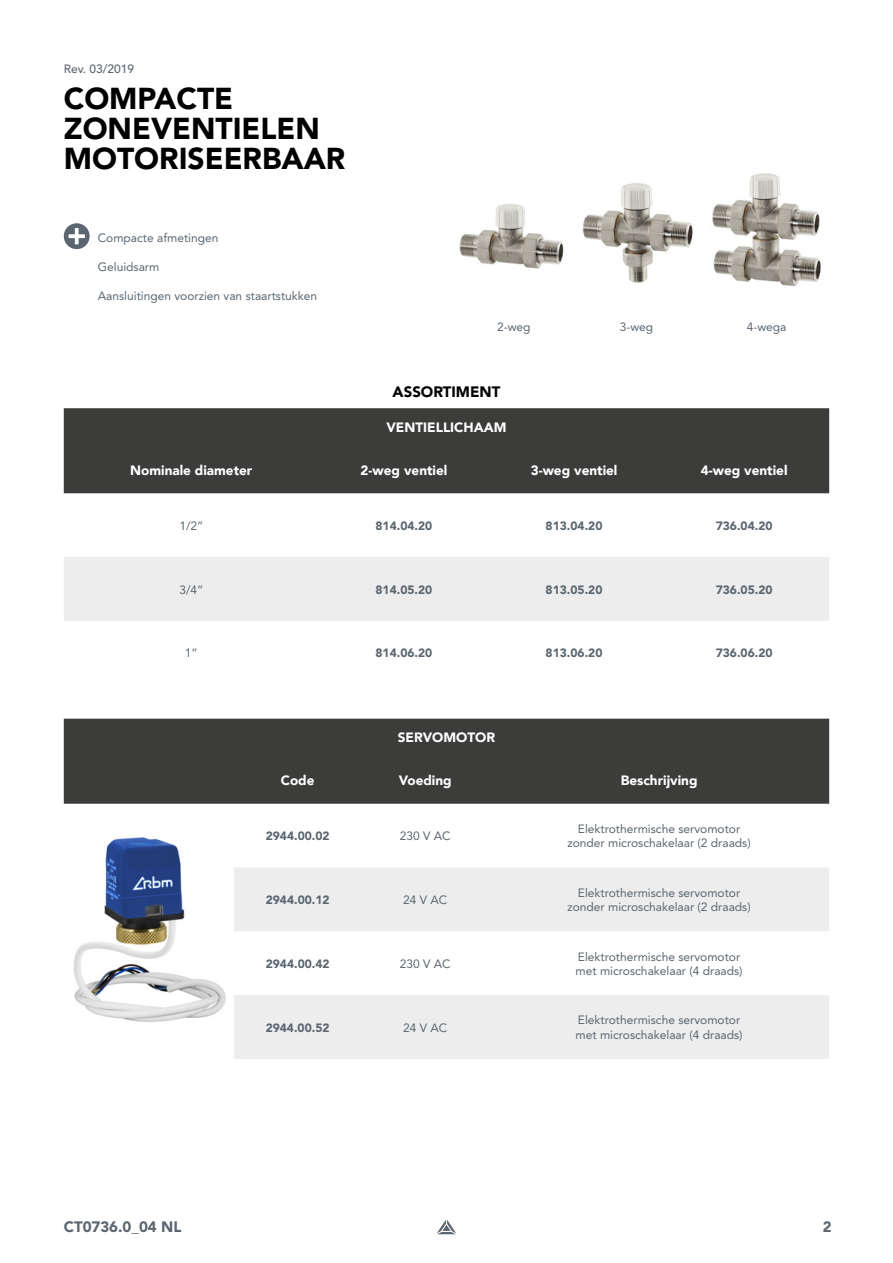
<style>
.page{position:relative;width:893px;height:1263px;background:#fff}
.page>*{position:absolute;margin:0;border:0;box-sizing:border-box;transform-origin:0 0}
.t1{font:900 30px/30px "Avenir LT Pro";color:#000}
.t2{font:900 15px "Avenir LT Pro";color:#5b6670}
.t3{font:900 15px "Avenir LT Pro";color:#000}
.t4{font:900 13.5px "Avenir";color:#fff}
.t5{font:12px/14.4px "Avenir LT Pro";color:#5b6670;text-align:center}
.t6{font:900 12px "Avenir LT Pro";color:#5b6670}
.t7{font:500 12px "Avenir LT Pro";color:#5b6670}
</style>
<div class="page">
<svg style="left:437px;top:1219px;width:19px;height:15px"></svg>
<div style="left:64px;top:223px;width:26px;height:26px;background:#5b6670;border-radius:50%"></div>
<svg style="left:69px;top:228px;width:16px;height:16px"></svg>
<div style="left:64px;top:408px;width:765px;height:85px;background:#3c3c3b"></div>
<div style="left:64px;top:557px;width:765px;height:64px;background:#ededed"></div>
<div style="left:64px;top:719px;width:765px;height:85px;background:#3c3c3b"></div>
<svg style="left:234px;top:868px;width:595px;height:191px;fill:#ededed"></svg>
<img style="left:712px;top:173px;width:109px;height:114px">
<img style="left:582px;top:183px;width:111px;height:100px">
<img style="left:459px;top:204px;width:105px;height:65px">
<img style="left:74px;top:837px;width:152px;height:185px">
<p class="t7" style="left:64px;top:62px;width:72px">Rev. 03/2019</p>
<h1 class="t1" style="left:64px;top:83px;width:283px">COMPACTE<br>ZONEVENTIELEN<br>MOTORISEERBAAR</h1>
<p class="t5" style="left:98px;top:230px;width:122px">Compacte afmetingen</p>
<p class="t5" style="left:98px;top:259px;width:63px">Geluidsarm</p>
<p class="t5" style="left:98px;top:288px;width:221px">Aansluitingen voorzien van staartstukken</p>
<p class="t5" style="left:497px;top:319px;width:35px">2-weg</p>
<p class="t5" style="left:620px;top:319px;width:35px">3-weg</p>
<p class="t5" style="left:747px;top:319px;width:41px">4-wega</p>
<p class="t3" style="left:393px;top:383px;width:109px">ASSORTIMENT</p>
<p class="t4" style="left:386px;top:416px;width:122px">VENTIELLICHAAM</p>
<p class="t4" style="left:130px;top:458px;width:124px">Nominale diameter</p>
<p class="t4" style="left:361px;top:458px;width:88px">2-weg ventiel</p>
<p class="t4" style="left:531px;top:458px;width:88px">3-weg ventiel</p>
<p class="t4" style="left:701px;top:458px;width:88px">4-weg ventiel</p>
<p class="t5" style="left:179px;top:518px;width:26px">1/2”</p>
<p class="t6" style="left:376px;top:518px;width:58px">814.04.20</p>
<p class="t6" style="left:546px;top:518px;width:58px">813.04.20</p>
<p class="t6" style="left:716px;top:518px;width:58px">736.04.20</p>
<p class="t5" style="left:179px;top:582px;width:26px">3/4”</p>
<p class="t6" style="left:376px;top:582px;width:58px">814.05.20</p>
<p class="t6" style="left:546px;top:582px;width:58px">813.05.20</p>
<p class="t6" style="left:716px;top:582px;width:58px">736.05.20</p>
<p class="t5" style="left:185px;top:646px;width:14px">1”</p>
<p class="t6" style="left:375px;top:646px;width:58px">814.06.20</p>
<p class="t6" style="left:546px;top:646px;width:58px">813.06.20</p>
<p class="t6" style="left:716px;top:646px;width:58px">736.06.20</p>
<p class="t4" style="left:398px;top:726px;width:99px">SERVOMOTOR</p>
<p class="t4" style="left:281px;top:769px;width:35px">Code</p>
<p class="t4" style="left:399px;top:769px;width:55px">Voeding</p>
<p class="t4" style="left:621px;top:769px;width:78px">Beschrijving</p>
<p class="t6" style="left:266px;top:829px;width:65px">2944.00.02</p>
<p class="t5" style="left:400px;top:829px;width:52px">230 V AC</p>
<p class="t5" style="left:567px;top:821px;width:185px">Elektrothermische servomotor zonder microschakelaar (2 draads)</p>
<p class="t6" style="left:266px;top:892px;width:65px">2944.00.12</p>
<p class="t5" style="left:403px;top:892px;width:46px">24 V AC</p>
<p class="t5" style="left:567px;top:885px;width:185px">Elektrothermische servomotor zonder microschakelaar (2 draads)</p>
<p class="t6" style="left:266px;top:956px;width:65px">2944.00.42</p>
<p class="t5" style="left:400px;top:956px;width:52px">230 V AC</p>
<p class="t5" style="left:576px;top:949px;width:168px;text-align:left">Elektrothermische servomotor met microschakelaar (4 draads)</p>
<p class="t6" style="left:266px;top:1020px;width:65px">2944.00.52</p>
<p class="t5" style="left:403px;top:1020px;width:46px">24 V AC</p>
<p class="t5" style="left:576px;top:1013px;width:168px;text-align:left">Elektrothermische servomotor met microschakelaar (4 draads)</p>
<p class="t2" style="left:64px;top:1218px;width:119px">CT0736.0_04 NL</p>
<p class="t2" style="left:823px;top:1218px;width:10px">2</p>
</div>
